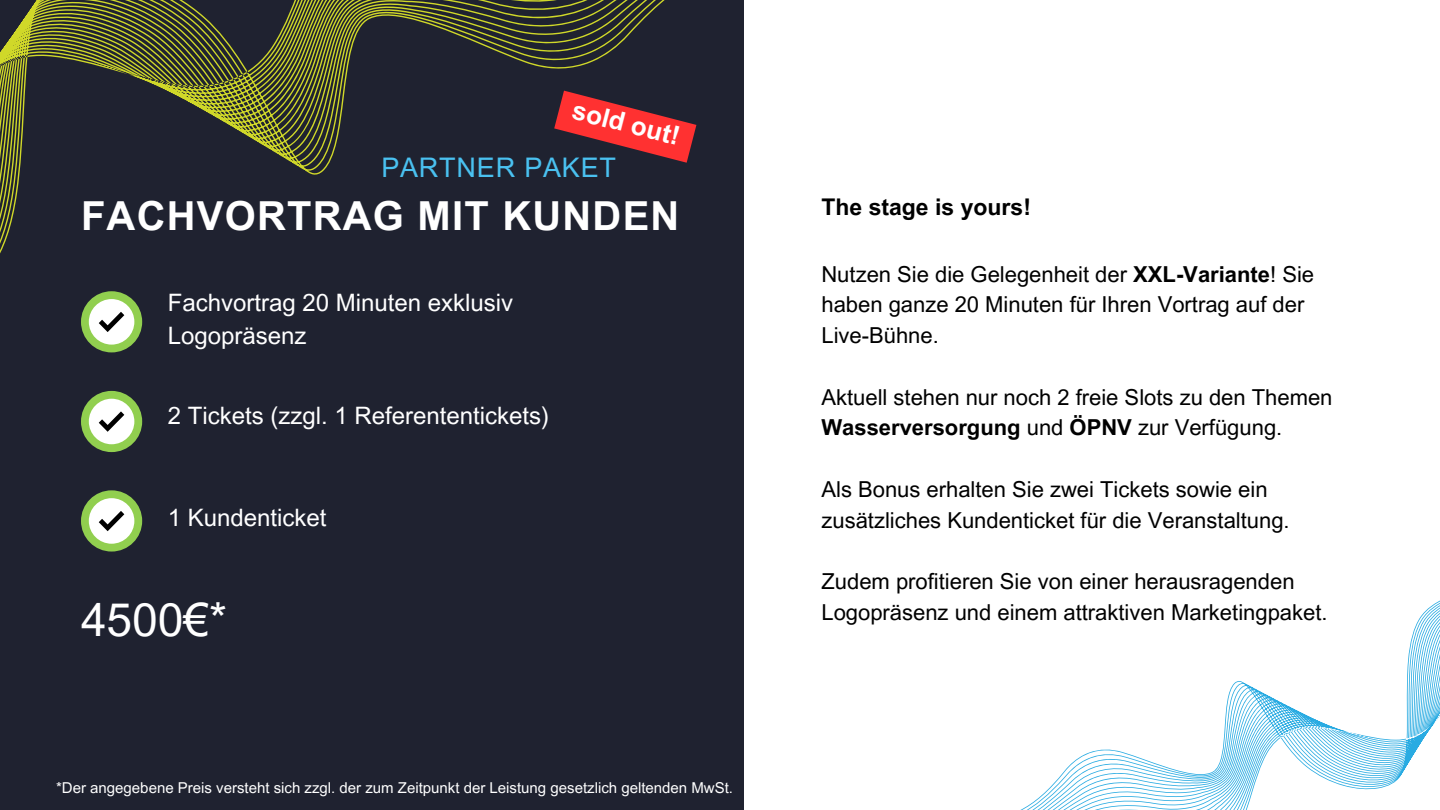
<style>
.page{position:relative;width:1440px;height:810px;background:#fff}
.page>*{position:absolute;margin:0;border:0;box-sizing:border-box;transform-origin:0 0}
.t1{font:46px "Arial MT Pro";color:#fff}
.t2{font:700 40px "Arial MT Pro";letter-spacing:.03em;color:#fff}
.t3{font:27px "Arial MT Pro";letter-spacing:.03em;color:#4ac1f0}
.t4{font:700 26px "Arial MT Pro";color:#fff}
.t5{font:24px/33px "Arial MT Pro";color:#fff}
.t6{font:700 23px "Arial MT Pro";color:#000}
.t7{font:22px/30.8px "Arial MT Pro";color:#000}
.t8{font:15px "Arial MT Pro";color:#fff}
.s1{font-weight:700}
</style>
<div class="page">
<div style="left:0;top:0;width:744px;height:810px;background:#1f2230"></div>
<svg style="left:0;top:0;width:697px;height:325px"></svg>
<svg style="left:81px;top:291px;width:61px;height:61px"></svg>
<svg style="left:81px;top:391px;width:61px;height:61px"></svg>
<svg style="left:81px;top:490px;width:61px;height:62px"></svg>
<svg style="left:1020px;top:600px;width:420px;height:210px"></svg>
<svg style="left:554px;top:91px;width:142px;height:72px"></svg>
<p class="t4" style="left:576px;top:99px;width:111px;rotate:15deg">sold out!</p>
<p class="t3" style="left:381px;top:158px;width:236px">PARTNER PAKET</p>
<p class="t2" style="left:81px;top:201px;width:600px">FACHVORTRAG MIT KUNDEN</p>
<h2 class="t5" style="left:168px;top:289px;width:347px">Fachvortrag 20 Minuten exklusiv<br>Logopräsenz</h2>
<p class="t5" style="left:168px;top:402px;width:383px">2 Tickets (zzgl. 1 Referententickets)</p>
<p class="t5" style="left:168px;top:504px;width:160px">1 Kundenticket</p>
<h6 class="t1" style="left:81px;top:602px;width:148px">4500€*</h6>
<h6 class="t8" style="left:56px;top:782px;width:678px">*Der angegebene Preis versteht sich zzgl. der zum Zeitpunkt der Leistung gesetzlich geltenden MwSt.</h6>
<p class="t6" style="left:821px;top:198px;width:211px">The stage is yours!</p>
<p class="t7" style="left:821px;top:261px;width:494px">Nutzen Sie die Gelegenheit der <span class="s1">XXL-Variante</span>! Sie haben ganze 20 Minuten für Ihren Vortrag auf der<br>Live-Bühne.</p>
<p class="t7" style="left:821px;top:384px;width:513px">Aktuell stehen nur noch 2 freie Slots zu den Themen<br><span class="s1">Wasserversorgung</span> und <span class="s1">ÖPNV</span> zur Verfügung.</p>
<h4 class="t7" style="left:821px;top:476px;width:470px">Als Bonus erhalten Sie zwei Tickets sowie ein zusätzliches Kundenticket für die Veranstaltung.</h4>
<h3 class="t7" style="left:821px;top:569px;width:508px">Zudem profitieren Sie von einer herausragenden<br>Logopräsenz und einem attraktiven Marketingpaket.</h3>
</div>
